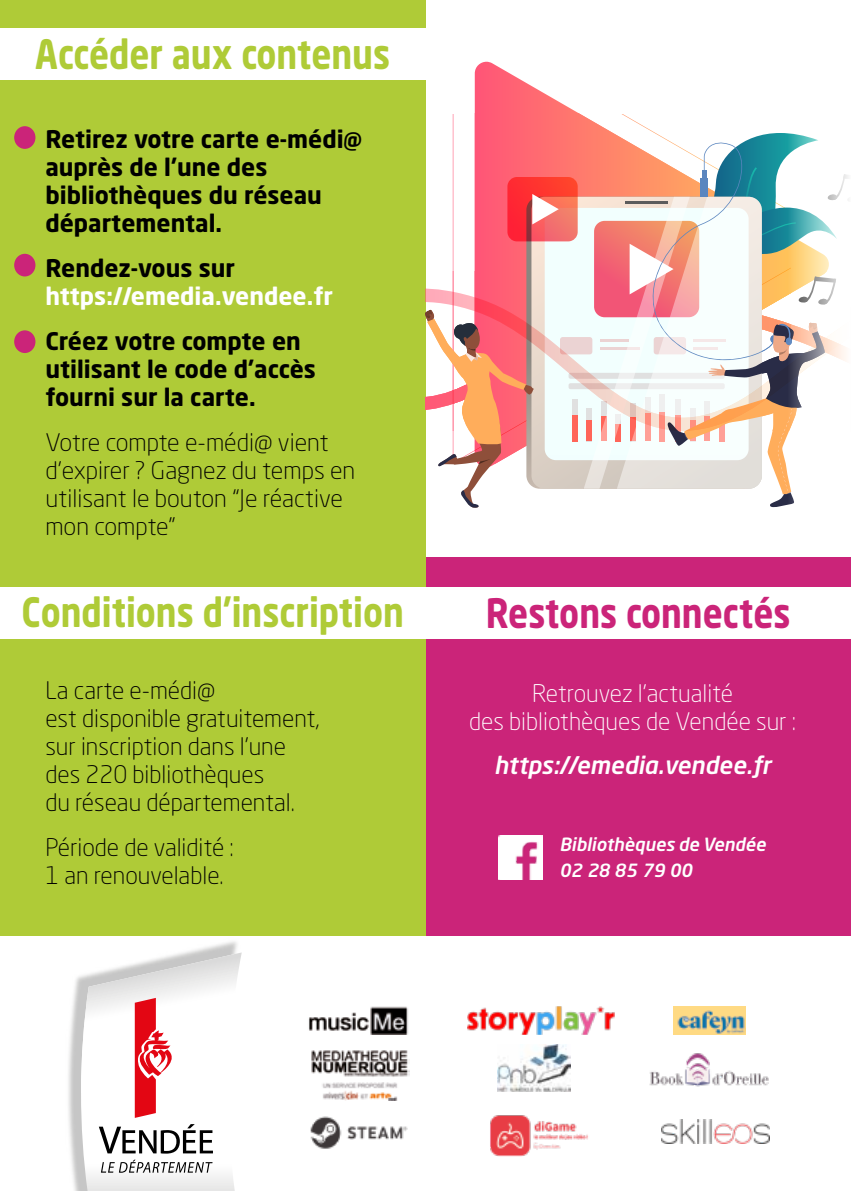
<style>
.page{position:relative;width:851px;height:1191px;background:#fff}
.page>*{position:absolute;margin:0;border:0;box-sizing:border-box;transform-origin:0 0}
.t1{font:700 40px "Neo Sans Std";color:#afcb37;scale:.85 1}
.t2{font:700 40px "Neo Sans Std";color:#cb2479;scale:.85 1}
.t3{font:300 24px/28px "Neo Sans Std";color:#000}
.t4{font:700 24px/28px "Neo Sans Std";color:#000}
.t5{font:300 24px/28px "Neo Sans Std";color:#fff;text-align:center}
.t6{font:700 24px "Neo Sans Std";color:#fff}
.t7{font:italic 500 24px "Neo Sans Std";color:#fff}
.t8{font:italic 500 18px/26px "Neo Sans Std";color:#fff}
</style>
<div class="page">
<div style="left:425px;top:557px;width:425px;height:378px;background:#cb2479"></div>
<div style="left:0;top:0;width:425px;height:935px;background:#afcb37"></div>
<svg style="left:474px;top:62px;width:106px;height:52px"></svg>
<svg style="left:452px;top:114px;width:204px;height:157px"></svg>
<svg style="left:531px;top:197px;width:52px;height:292px;background:#ddd0c5"></svg>
<div style="left:544px;top:208px;width:39px;height:252px;background:#f2fffe"></div>
<div style="left:571px;top:415px;width:6px;height:26px;background:#ff6559"></div>
<svg style="left:425px;top:431px;width:109px;height:77px"></svg>
<svg style="left:425px;top:271px;width:158px;height:160px"></svg>
<svg style="left:507px;top:177px;width:70px;height:64px;background:#f65a58"></svg>
<svg style="left:583px;top:133px;width:265px;height:375px"></svg>
<img style="left:58px;top:935px;width:193px;height:256px">
<svg style="left:81px;top:952px;width:161px;height:239px"></svg>
<div style="left:0;top:28px;width:425px;height:52px;background:#fff"></div>
<img style="left:309px;top:1006px;width:99px;height:29px">
<img style="left:497px;top:1045px;width:73px;height:46px">
<img style="left:649px;top:1053px;width:119px;height:33px">
<img style="left:467px;top:1006px;width:147px;height:29px">
<img style="left:673px;top:1006px;width:72px;height:29px">
<img style="left:661px;top:1119px;width:108px;height:24px">
<img style="left:310px;top:1116px;width:97px;height:33px">
<img style="left:490px;top:1115px;width:98px;height:41px">
<img style="left:311px;top:1050px;width:98px;height:50px">
<img style="left:498px;top:835px;width:44px;height:44px">
<div style="left:0;top:587px;width:850px;height:52px;background:#fff"></div>
<div style="left:14px;top:126px;width:21px;height:23px;background:#cb2479;border-radius:50%"></div>
<div style="left:14px;top:254px;width:21px;height:22px;background:#cb2479;border-radius:50%"></div>
<div style="left:14px;top:330px;width:21px;height:23px;background:#cb2479;border-radius:50%"></div>
<h1 class="t1" style="left:35px;top:29px;width:419px">Accéder aux contenus</h1>
<p class="t4" style="left:45px;top:124px;width:318px">Retirez votre carte e-médi@ auprès de l’une des bibliothèques du réseau départemental.</p>
<p class="t4" style="left:45px;top:253px;width:191px">Rendez-vous sur</p>
<p class="t6" style="left:45px;top:280px;width:289px">https://emedia.vendee.fr</p>
<p class="t4" style="left:45px;top:326px;width:272px">Créez votre compte en utilisant le code d’accès fourni sur la carte.</p>
<p class="t3" style="left:45px;top:428px;width:311px">Votre compte e-médi@ vient d’expirer ? Gagnez du temps en utilisant le bouton “Je réactive mon compte”</p>
<h1 class="t1" style="left:22px;top:586px;width:451px">Conditions d’inscription</h1>
<p class="t3" style="left:45px;top:676px;width:276px">La carte e-médi@<br>est disponible gratuitement, sur inscription dans l’une des 220 bibliothèques<br>du réseau départemental.</p>
<p class="t3" style="left:45px;top:833px;width:190px">Période de validité :<br>1 an renouvelable.</p>
<h1 class="t2" style="left:486px;top:588px;width:360px">Restons connectés</h1>
<p class="t5" style="left:469px;top:679px;width:328px">Retrouvez l’actualité<br>des bibliothèques de Vendée sur :</p>
<p class="t7" style="left:494px;top:750px;width:278px">https://emedia.vendee.fr</p>
<p class="t8" style="left:559px;top:830px;width:208px">Bibliothèques de Vendée<br>02 28 85 79 00</p>
</div>
